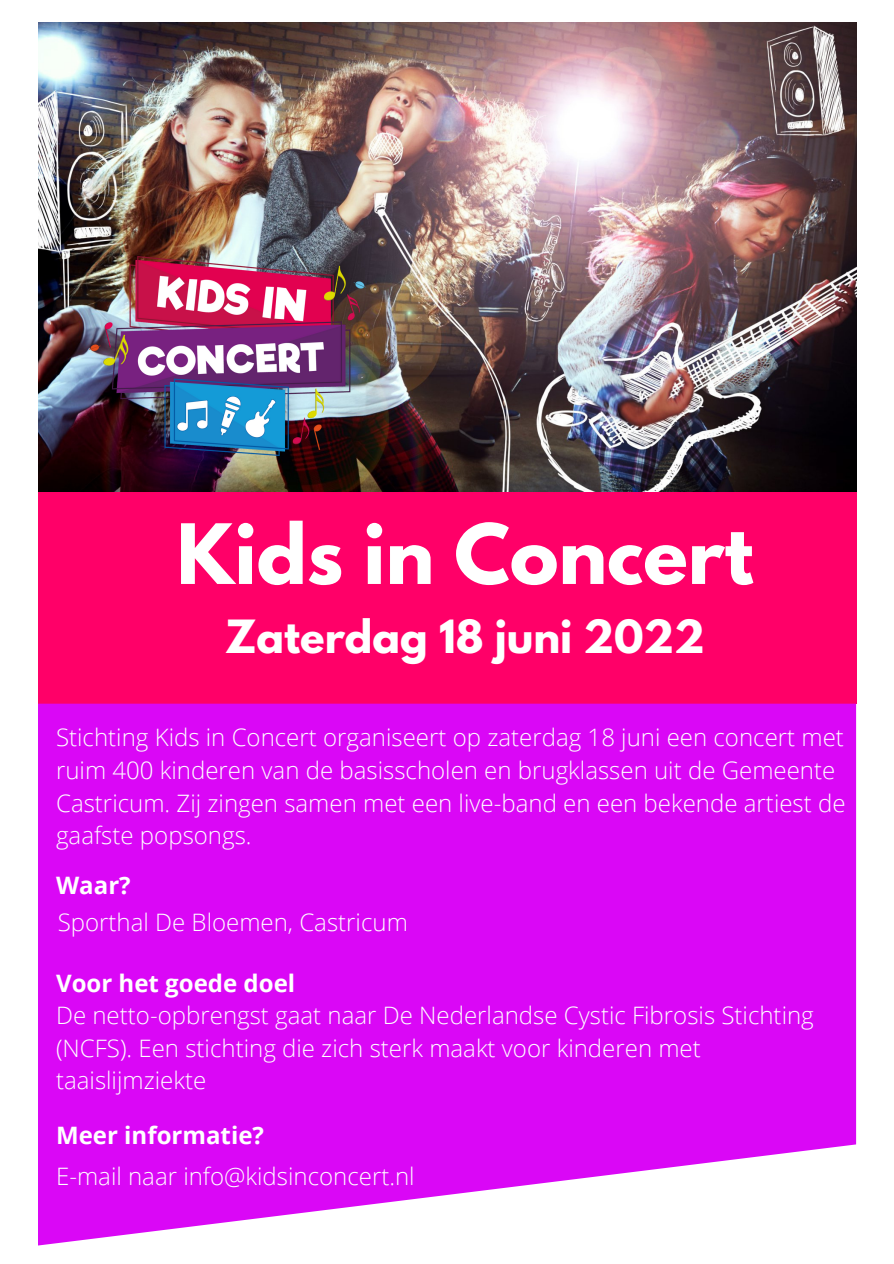
<style>
.page{position:relative;width:894px;height:1264px;background:#fff}
.page>*{position:absolute;margin:0;border:0;box-sizing:border-box;transform-origin:0 0}
.t1{font:700 73.5px "League Spartan";color:#fff}
.t2{font:700 40.5px "League Spartan";color:#fff}
.t3{font:300 24px/32.7px "Open Sans";color:#fff}
.t4{font:700 24px "Open Sans";color:#fff}
</style>
<div class="page">
<img style="left:38px;top:22px;width:818px;height:469px">
<img style="left:89px;top:257px;width:276px;height:198px">
<div style="left:38px;top:491px;width:818px;height:212px;background:#ff0068"></div>
<svg style="left:38px;top:703px;width:817px;height:542px;background:#dd1df6"></svg>
<p class="t1" style="left:176px;top:518px;width:578px">Kids in Concert</p>
<p class="t2" style="left:225px;top:616px;width:481px">Zaterdag 18 juni 2022</p>
<p class="t3" style="left:56px;top:720px;width:790px">Stichting Kids in Concert organiseert op zaterdag 18 juni een concert met ruim 400 kinderen van de basisscholen en brugklassen uit de Gemeente Castricum. Zij zingen samen met een live-band en een bekende artiest de gaafste popsongs.</p>
<p class="t4" style="left:56px;top:868px;width:76px">Waar?</p>
<p class="t3" style="left:58px;top:905px;width:351px">Sporthal De Bloemen, Castricum</p>
<p class="t4" style="left:56px;top:966px;width:240px">Voor het goede doel</p>
<p class="t3" style="left:56px;top:998px;width:759px">De netto-opbrengst gaat naar De Nederlandse Cystic Fibrosis Stichting (NCFS). Een stichting die zich sterk maakt voor kinderen met taaislijmziekte</p>
<p class="t4" style="left:56px;top:1117px;width:209px">Meer informatie?</p>
<p class="t3" style="left:56px;top:1158px;width:360px">E-mail naar info@kidsinconcert.nl</p>
</div>
